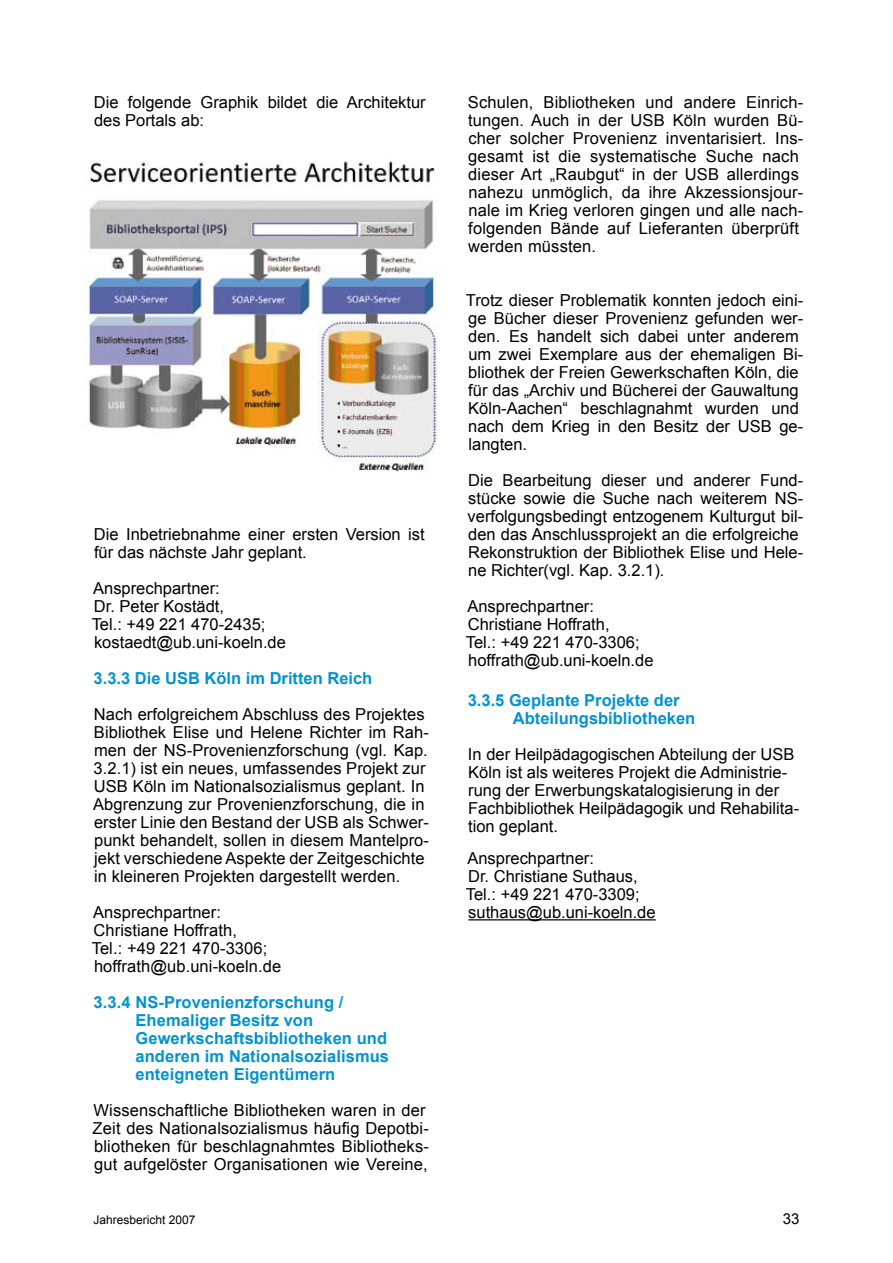
<style>
.page{position:relative;width:893px;height:1263px;background:#fff}
.page>*{position:absolute;margin:0;border:0;box-sizing:border-box;transform-origin:0 0}
.t1{font:16.5px/18px "Arial";color:#000}
.t2{font:700 16.5px/18px "Arial";letter-spacing:.005em;color:#0093d0}
.t3{font:15px "Arial";color:#000}
.t4{font:12px "Arial";color:#000}
</style>
<div class="page">
<hr style="left:468px;top:919px;width:188px;height:1px;background:#000">
<img style="left:84px;top:160px;width:353px;height:312px">
<p class="t1" style="left:94px;top:93px;width:333px">Die folgende Graphik bildet die Architektur des Portals ab:</p>
<p class="t1" style="left:94px;top:525px;width:332px">Die Inbetriebnahme einer ersten Version ist für das nächste Jahr geplant.</p>
<p class="t1" style="left:92px;top:579px;width:196px">Ansprechpartner:<br>Dr. Peter Kostädt,<br>Tel.: +49 221 470-2435; kostaedt@ub.uni-koeln.de</p>
<p class="t2" style="left:94px;top:670px;width:280px">3.3.3 Die USB Köln im Dritten Reich</p>
<p class="t1" style="left:93px;top:705px;width:337px">Nach erfolgreichem Abschluss des Projektes Bibliothek Elise und Helene Richter im Rah&shy;men der NS-Provenienzforschung (vgl. Kap.<br>3.2.1) ist ein neues, umfassendes Projekt zur USB Köln im Nationalsozialismus geplant. In Abgrenzung zur Provenienzforschung, die in erster Linie den Bestand der USB als Schwer&shy;punkt behandelt, sollen in diesem Mantelpro&shy;jekt verschiedene Aspekte der Zeitgeschichte in kleineren Projekten dargestellt werden.</p>
<p class="t1" style="left:92px;top:903px;width:191px">Ansprechpartner:<br>Christiane Hoffrath,<br>Tel.: +49 221 470-3306; hoffrath@ub.uni-koeln.de</p>
<p class="t2" style="left:135px;top:994px;width:255px;text-indent:-42px">3.3.4 NS-Provenienzforschung /<br>Ehemaliger Besitz von<br>Gewerkschaftsbibliotheken und anderen im Nationalsozialismus enteigneten Eigentümern</p>
<p class="t1" style="left:93px;top:1101px;width:338px">Wissenschaftliche Bibliotheken waren in der Zeit des Nationalsozialismus häufig Depotbi&shy;bliotheken für beschlagnahmtes Bibliotheks&shy;gut aufgelöster Organisationen wie Vereine,</p>
<p class="t1" style="left:468px;top:93px;width:337px">Schulen, Bibliotheken und andere Einrich&shy;tungen. Auch in der USB Köln wurden Bü&shy;cher solcher Provenienz inventarisiert. Ins&shy;gesamt ist die systematische Suche nach dieser Art „Raubgut“ in der USB allerdings nahezu unmöglich, da ihre Akzessionsjour&shy;nale im Krieg verloren gingen und alle nach&shy;folgenden Bände auf Lieferanten überprüft werden müssten.</p>
<p class="t1" style="left:466px;top:291px;width:339px">Trotz dieser Problematik konnten jedoch eini&shy;ge Bücher dieser Provenienz gefunden wer&shy;den. Es handelt sich dabei unter anderem um zwei Exemplare aus der ehemaligen Bi&shy;bliothek der Freien Gewerkschaften Köln, die für das „Archiv und Bücherei der Gauwaltung Köln-Aachen“ beschlagnahmt wurden und nach dem Krieg in den Besitz der USB ge&shy;langten.</p>
<p class="t1" style="left:468px;top:471px;width:337px">Die Bearbeitung dieser und anderer Fund&shy;stücke sowie die Suche nach weiterem NS&shy;verfolgungsbedingt entzogenem Kulturgut bil&shy;den das Anschlussprojekt an die erfolgreiche Rekonstruktion der Bibliothek Elise und Hele&shy;ne Richter(vgl. Kap. 3.2.1).</p>
<p class="t1" style="left:466px;top:597px;width:189px">Ansprechpartner:<br>Christiane Hoffrath,<br>Tel.: +49 221 470-3306; hoffrath@ub.uni-koeln.de</p>
<p class="t2" style="left:513px;top:691px;width:184px;text-indent:-45px">3.3.5 Geplante Projekte der<br>Abteilungsbibliotheken</p>
<p class="t1" style="left:468px;top:745px;width:333px">In der Heilpädagogischen Abteilung der USB Köln ist als weiteres Projekt die Administrie&shy;rung der Erwerbungskatalogisierung in der Fachbibliothek Heilpädagogik und Rehabilita&shy;tion geplant.</p>
<p class="t1" style="left:466px;top:849px;width:191px">Ansprechpartner:<br>Dr. Christiane Suthaus,<br>Tel.: +49 221 470-3309; suthaus@ub.uni-koeln.de</p>
<p class="t4" style="left:94px;top:1212px;width:104px">Jahresbericht 2007</p>
<p class="t3" style="left:783px;top:1209px;width:18px">33</p>
</div>
